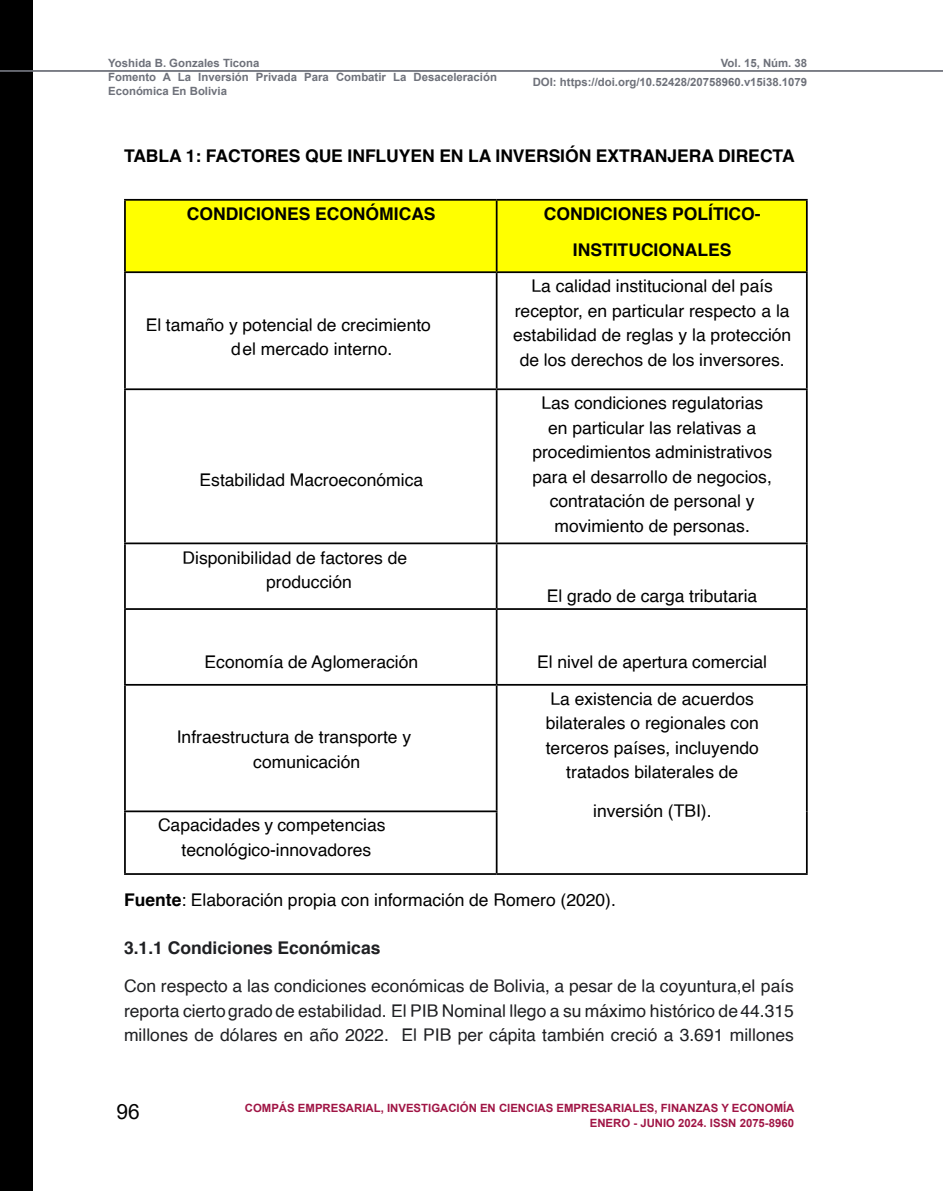
<style>
.page{position:relative;width:943px;height:1191px;background:#fff}
.page>*{position:absolute;margin:0;border:0;box-sizing:border-box;transform-origin:0 0}
.t1{font:21px "Arial";color:#000}
.t2{font:17.5px/24.5px "Helvetica";color:#000;text-align:center}
.t3{font:17.5px/24.5px "Helvetica";color:#1f2023;text-align:justify}
.t4{font:700 17.5px/36.4px "Helvetica";color:#000;text-align:center}
.t5{font:700 17.5px "Helvetica";color:#1f2023}
.t6{font:700 11.38px/14px "Arial";color:#6e717a;text-align:right}
.t7{font:700 11.38px/15.8px "Arial";color:#a01545;text-align:right}
.s1{font-weight:700}
</style>
<div class="page">
<div style="left:0;top:0;width:33px;height:1191px;background:#000"></div>
<hr style="left:0;top:70px;width:943px;height:2px;background:#6e717a">
<div style="left:126px;top:201px;width:680px;height:70px;background:#ff0"></div>
<hr style="left:124px;top:199px;width:372px;height:2px;background:#000">
<hr style="left:124px;top:201px;width:2px;height:70px;background:#000">
<hr style="left:496px;top:199px;width:311px;height:2px;background:#000">
<hr style="left:496px;top:201px;width:1px;height:70px;background:#000">
<hr style="left:806px;top:201px;width:1px;height:70px;background:#000">
<hr style="left:124px;top:271px;width:372px;height:2px;background:#000">
<hr style="left:124px;top:273px;width:2px;height:115px;background:#000">
<hr style="left:496px;top:271px;width:311px;height:2px;background:#000">
<hr style="left:496px;top:273px;width:1px;height:115px;background:#000">
<hr style="left:806px;top:273px;width:1px;height:115px;background:#000">
<hr style="left:124px;top:388px;width:372px;height:2px;background:#000">
<hr style="left:124px;top:390px;width:2px;height:152px;background:#000">
<hr style="left:496px;top:388px;width:311px;height:2px;background:#000">
<hr style="left:496px;top:390px;width:1px;height:152px;background:#000">
<hr style="left:806px;top:390px;width:1px;height:152px;background:#000">
<hr style="left:124px;top:542px;width:372px;height:2px;background:#000">
<hr style="left:124px;top:544px;width:2px;height:64px;background:#000">
<hr style="left:496px;top:542px;width:311px;height:2px;background:#000">
<hr style="left:496px;top:544px;width:1px;height:64px;background:#000">
<hr style="left:806px;top:544px;width:1px;height:64px;background:#000">
<hr style="left:124px;top:608px;width:372px;height:2px;background:#000">
<hr style="left:124px;top:610px;width:2px;height:74px;background:#000">
<hr style="left:496px;top:608px;width:311px;height:2px;background:#000">
<hr style="left:496px;top:610px;width:1px;height:74px;background:#000">
<hr style="left:806px;top:610px;width:1px;height:74px;background:#000">
<hr style="left:124px;top:684px;width:372px;height:1px;background:#000">
<hr style="left:124px;top:685px;width:2px;height:125px;background:#000">
<hr style="left:496px;top:684px;width:311px;height:1px;background:#000">
<hr style="left:496px;top:685px;width:1px;height:125px;background:#000">
<hr style="left:806px;top:685px;width:1px;height:126px;background:#000">
<hr style="left:124px;top:810px;width:373px;height:2px;background:#000">
<hr style="left:124px;top:812px;width:2px;height:61px;background:#000">
<hr style="left:496px;top:812px;width:1px;height:61px;background:#000">
<hr style="left:806px;top:811px;width:1px;height:62px;background:#000">
<hr style="left:124px;top:873px;width:372px;height:2px;background:#000">
<hr style="left:496px;top:873px;width:311px;height:2px;background:#000">
<p class="t6" style="left:108px;top:56px;width:390px;text-align:left">Yoshida B. Gonzales Ticona<br>Fomento A La Inversión Privada Para Combatir La Desaceleración<br>Económica En Bolivia</p>
<p class="t6" style="left:532px;top:54px;width:276px;line-height:19.2px">Vol. 15, Núm. 38<br>DOI: https://doi.org/10.52428/20758960.v15i38.1079</p>
<p class="t4" style="left:124px;top:138px;width:672px">TABLA 1: FACTORES QUE INFLUYEN EN LA INVERSIÓN EXTRANJERA DIRECTA</p>
<p class="t4" style="left:187px;top:196px;width:250px">CONDICIONES ECONÓMICAS</p>
<p class="t4" style="left:544px;top:196px;width:218px">CONDICIONES POLÍTICO-<br>INSTITUCIONALES</p>
<p class="t2" style="left:231px;top:313px;width:201px;text-align:left;text-indent:-85px">El tamaño y potencial de crecimiento d el mercado interno.</p>
<p class="t2" style="left:199px;top:468px;width:225px">Estabilidad Macroeconómica</p>
<p class="t2" style="left:266px;top:545px;width:143px;text-align:left;text-indent:-84px">Disponibilidad de factores de producción</p>
<p class="t2" style="left:513px;top:274px;width:280px">La calidad institucional del país receptor, en particular respecto a la estabilidad de reglas y la protección de los derechos de los inversores.</p>
<p class="t2" style="left:532px;top:391px;width:241px">Las condiciones regulatorias en particular las relativas a procedimientos administrativos para el desarrollo de negocios, contratación de personal y movimiento de personas.</p>
<p class="t2" style="left:547px;top:584px;width:212px">El grado de carga tributaria</p>
<p class="t2" style="left:205px;top:650px;width:215px">Economía de Aglomeración</p>
<p class="t2" style="left:537px;top:650px;width:231px">El nivel de apertura comercial</p>
<p class="t2" style="left:545px;top:687px;width:215px">La existencia de acuerdos bilaterales o regionales con terceros países, incluyendo tratados bilaterales de</p>
<p class="t2" style="left:593px;top:799px;width:120px">inversión (TBI).</p>
<p class="t2" style="left:253px;top:725px;width:159px;text-align:left;text-indent:-76px">Infraestructura de transporte y comunicación</p>
<p class="t2" style="left:158px;top:813px;width:229px">Capacidades y competencias tecnológico-innovadores</p>
<p class="t2" style="left:124px;top:888px;width:493px"><span class="s1">Fuente</span>: Elaboración propia con información de Romero (2020).</p>
<p class="t5" style="left:124px;top:933px;width:258px">3.1.1 Condiciones Económicas</p>
<p class="t3" style="left:124px;top:974px;width:671px">Con respecto a las condiciones económicas de Bolivia, a pesar de la coyuntura, el país reporta cierto grado de estabilidad. El PIB Nominal llego a su máximo histórico de44.315 millones de dólares en año 2022. El PIB per cápita también creció a 3.691 millones</p>
<p class="t1" style="left:117px;top:1097px;width:25px">96</p>
<p class="t7" style="left:245px;top:1100px;width:551px">COMPÁS EMPRESARIAL, INVESTIGACIÓN EN CIENCIAS EMPRESARIALES, FINANZAS Y ECONOMÍA<br>ENERO - JUNIO 2024. ISSN 2075-8960</p>
</div>
